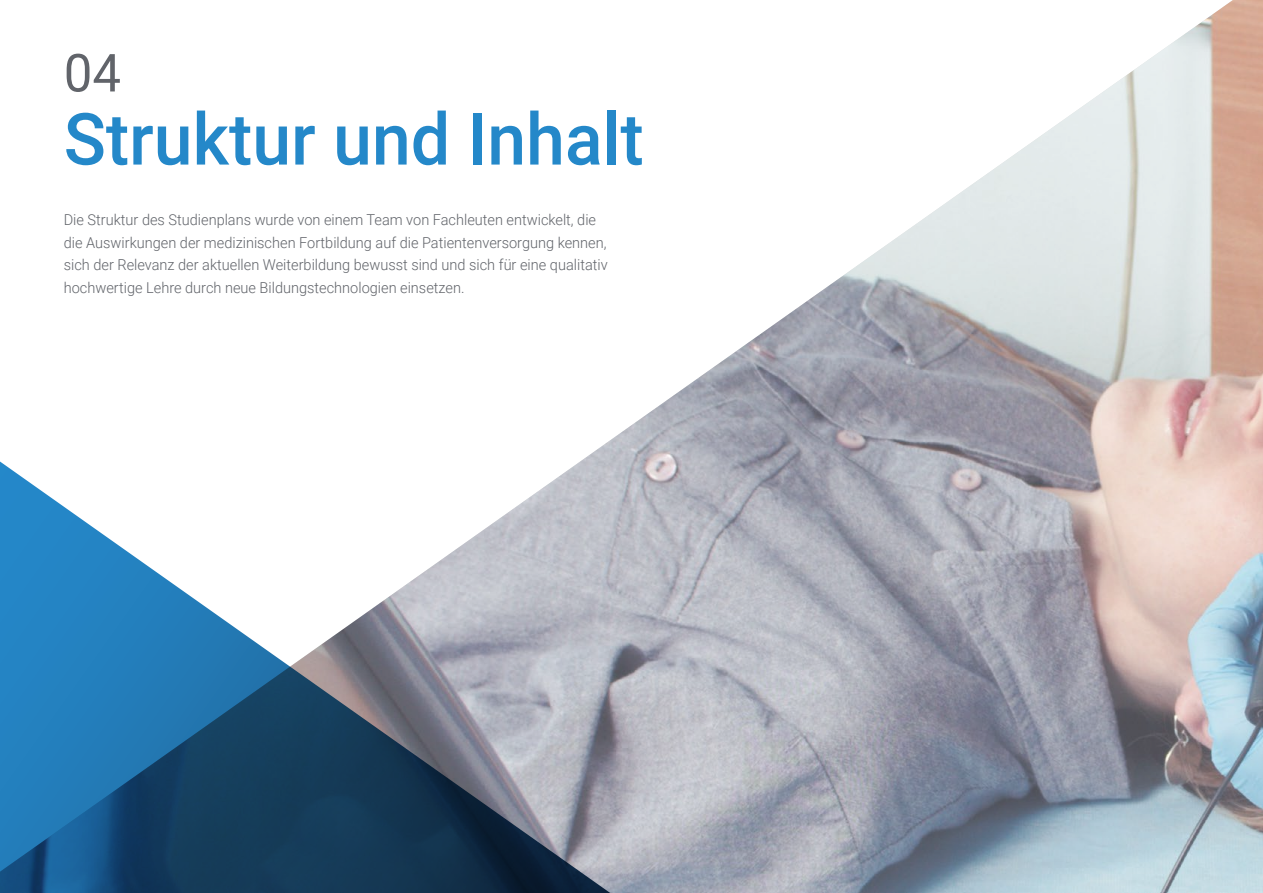
<style>
.page{position:relative;width:1263px;height:893px;background:#fff}
.page>*{position:absolute;margin:0;border:0;box-sizing:border-box;transform-origin:0 0}
.t1{font:500 72px "Roboto";color:#2488c9}
.t2{font:52.5px "Roboto";color:#61646a}
.t3{font:300 15px/22.5px "Roboto";color:#61646a}
</style>
<div class="page">
<img style="left:602px;top:0;width:661px;height:893px">
<svg style="left:0;top:446px;width:640px;height:447px"></svg>
<h2 class="t2" style="left:64px;top:36px;width:59px">04</h2>
<h1 class="t1" style="left:64px;top:89px;width:581px">Struktur und Inhalt</h1>
<p class="t3" style="left:64px;top:208px;width:545px">Die Struktur des Studienplans wurde von einem Team von Fachleuten entwickelt, die die Auswirkungen der medizinischen Fortbildung auf die Patientenversorgung kennen, sich der Relevanz der aktuellen Weiterbildung bewusst sind und sich für eine qualitativ hochwertige Lehre durch neue Bildungstechnologien einsetzen.</p>
</div>
